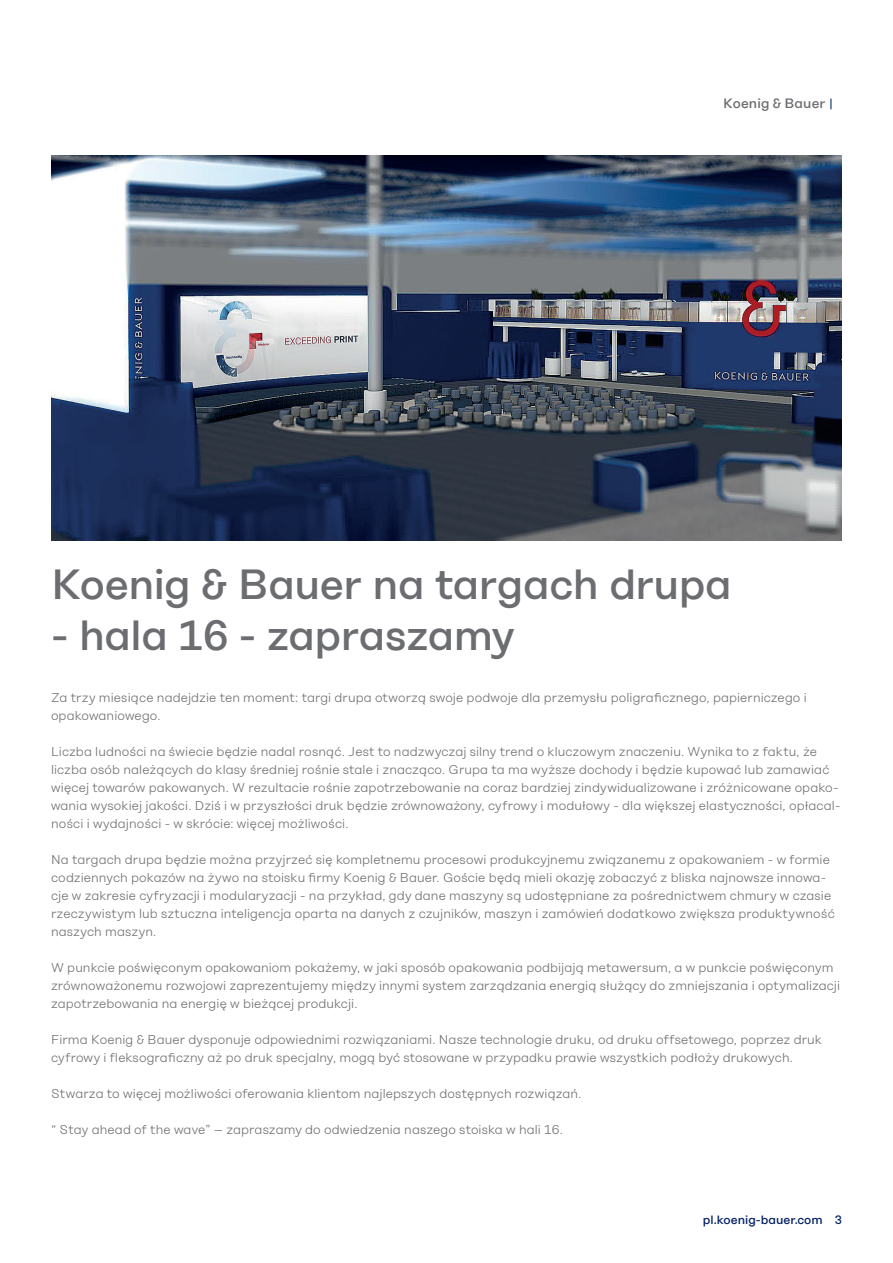
<style>
.page{position:relative;width:893px;height:1263px;background:#fff}
.page>*{position:absolute;margin:0;border:0;box-sizing:border-box;transform-origin:0 0}
.HL2___46pt_52_9_Med_weiß{font:500 42px "Koenig&Bauer Type Headline";letter-spacing:-.01em;color:#6c6d70}
.t1{font:500 13.5px "Koenig&Bauer Type Headline";letter-spacing:.005em;color:#6c6d70}
.t2{font:300 12.75px/18px "Koenig&Bauer Type Headline";letter-spacing:.01em;color:#6c6d70}
.t3{font:500 12px "Koenig&Bauer Type Headline";color:#052265}
.s1{font-size:12px;color:#0a3672}
</style>
<div class="page">
<img style="left:51px;top:156px;width:791px;height:384px">
<p class="t1" style="left:723px;top:95px;width:112px">Koenig &amp; Bauer <span class="s1">|</span></p>
<p class="HL2___46pt_52_9_Med_weiß" style="left:51px;top:560px;width:682px">Koenig &amp; Bauer na targach drupa</p>
<p class="HL2___46pt_52_9_Med_weiß" style="left:51px;top:611px;width:465px">- hala 16 - zapraszamy</p>
<p class="t2" style="left:51px;top:689px;width:757px">Za trzy miesiące nadejdzie ten moment: targi drupa otworzą swoje podwoje dla przemysłu poligraficznego, papierniczego i opakowaniowego.</p>
<p class="t2" style="left:51px;top:743px;width:791px">Liczba ludności na świecie będzie nadal rosnąć. Jest to nadzwyczaj silny trend o kluczowym znaczeniu. Wynika to z faktu, że liczba osób należących do klasy średniej rośnie stale i znacząco. Grupa ta ma wyższe dochody i będzie kupować lub zamawiać więcej towarów pakowanych. W rezultacie rośnie zapotrzebowanie na coraz bardziej zindywidualizowane i zróżnicowane opako&shy;wania wysokiej jakości. Dziś i w przyszłości druk będzie zrównoważony, cyfrowy i modułowy - dla większej elastyczności, opłacal&shy;ności i wydajności - w skrócie: więcej możliwości.</p>
<p class="t2" style="left:51px;top:851px;width:785px">Na targach drupa będzie można przyjrzeć się kompletnemu procesowi produkcyjnemu związanemu z opakowaniem - w formie codziennych pokazów na żywo na stoisku firmy Koenig &amp; Bauer. Goście będą mieli okazję zobaczyć z bliska najnowsze innowa&shy;cje w zakresie cyfryzacji i modularyzacji - na przykład, gdy dane maszyny są udostępniane za pośrednictwem chmury w czasie rzeczywistym lub sztuczna inteligencja oparta na danych z czujników, maszyn i zamówień dodatkowo zwiększa produktywność naszych maszyn.</p>
<p class="t2" style="left:51px;top:959px;width:791px">W punkcie poświęconym opakowaniom pokażemy, w jaki sposób opakowania podbijają metawersum, a w punkcie poświęconym zrównoważonemu rozwojowi zaprezentujemy między innymi system zarządzania energią służący do zmniejszania i optymalizacji zapotrzebowania na energię w bieżącej produkcji.</p>
<p class="t2" style="left:51px;top:1031px;width:772px">Firma Koenig &amp; Bauer dysponuje odpowiednimi rozwiązaniami. Nasze technologie druku, od druku offsetowego, poprzez druk cyfrowy i fleksograficzny aż po druk specjalny, mogą być stosowane w przypadku prawie wszystkich podłoży drukowych.</p>
<p class="t2" style="left:51px;top:1085px;width:532px">Stwarza to więcej możliwości oferowania klientom najlepszych dostępnych rozwiązań.</p>
<p class="t2" style="left:51px;top:1121px;width:513px">“ Stay ahead of the wave” – zapraszamy do odwiedzenia naszego stoiska w hali 16.</p>
<p class="t3" style="left:703px;top:1213px;width:141px">pl.koenig-bauer.com 3</p>
</div>
